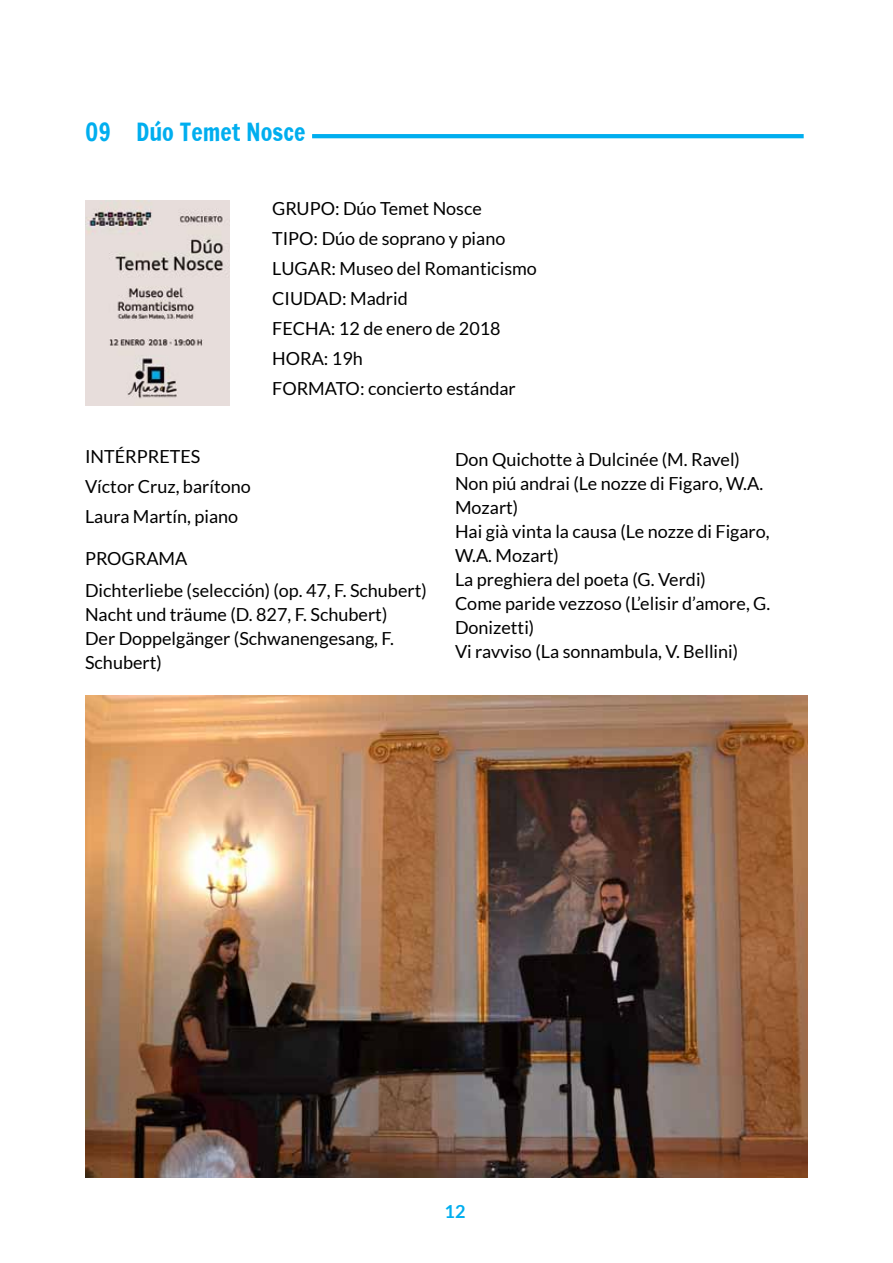
<style>
.page{position:relative;width:893px;height:1263px;background:#fff}
.page>*{position:absolute;margin:0;border:0;box-sizing:border-box;transform-origin:0 0}
.t1{font:24px "Francois One";color:#00aeef}
.t2{font:18px/24px "Lato";color:#000}
.t3{font:700 18px "Lato";color:#00aeef}
</style>
<div class="page">
<div style="left:312px;top:134px;width:492px;height:4px;background:#00aeef;border:2px solid #00aeef"></div>
<img style="left:85px;top:200px;width:145px;height:205px">
<img style="left:85px;top:695px;width:723px;height:482px">
<h1 class="t1" style="left:85px;top:119px;width:222px">09 Dúo Temet Nosce</h1>
<p class="t2" style="left:272px;top:193px;width:266px;line-height:30px">GRUPO: Dúo Temet Nosce<br>TIPO: Dúo de soprano y piano<br>LUGAR: Museo del Romanticismo<br>CIUDAD: Madrid<br>FECHA: 12 de enero de 2018<br>HORA: 19h<br>FORMATO: concierto estándar</p>
<p class="t2" style="left:85px;top:441px;width:167px;line-height:30px">INTÉRPRETES<br>Víctor Cruz, barítono<br>Laura Martín, piano</p>
<p class="t2" style="left:455px;top:448px;width:317px">Don Quichotte à Dulcinée (M. Ravel)<br>Non piú andrai (Le nozze di Figaro, W.A.<br>Mozart)<br>Hai già vinta la causa (Le nozze di Figaro,<br>W.A. Mozart)<br>La preghiera del poeta (G. Verdi)<br>Come paride vezzoso (L’elisir d’amore, G.<br>Donizetti)<br>Vi ravviso (La sonnambula, V. Bellini)</p>
<p class="t2" style="left:85px;top:543px;width:343px;line-height:31.5px">PROGRAMA<br>Dichterliebe (selección) (op. 47, F. Schubert)</p>
<p class="t2" style="left:85px;top:602px;width:310px">Nacht und träume (D. 827, F. Schubert)<br>Der Doppelgänger (Schwanengesang, F.<br>Schubert)</p>
<p class="t3" style="left:445px;top:1201px;width:22px">12</p>
</div>
